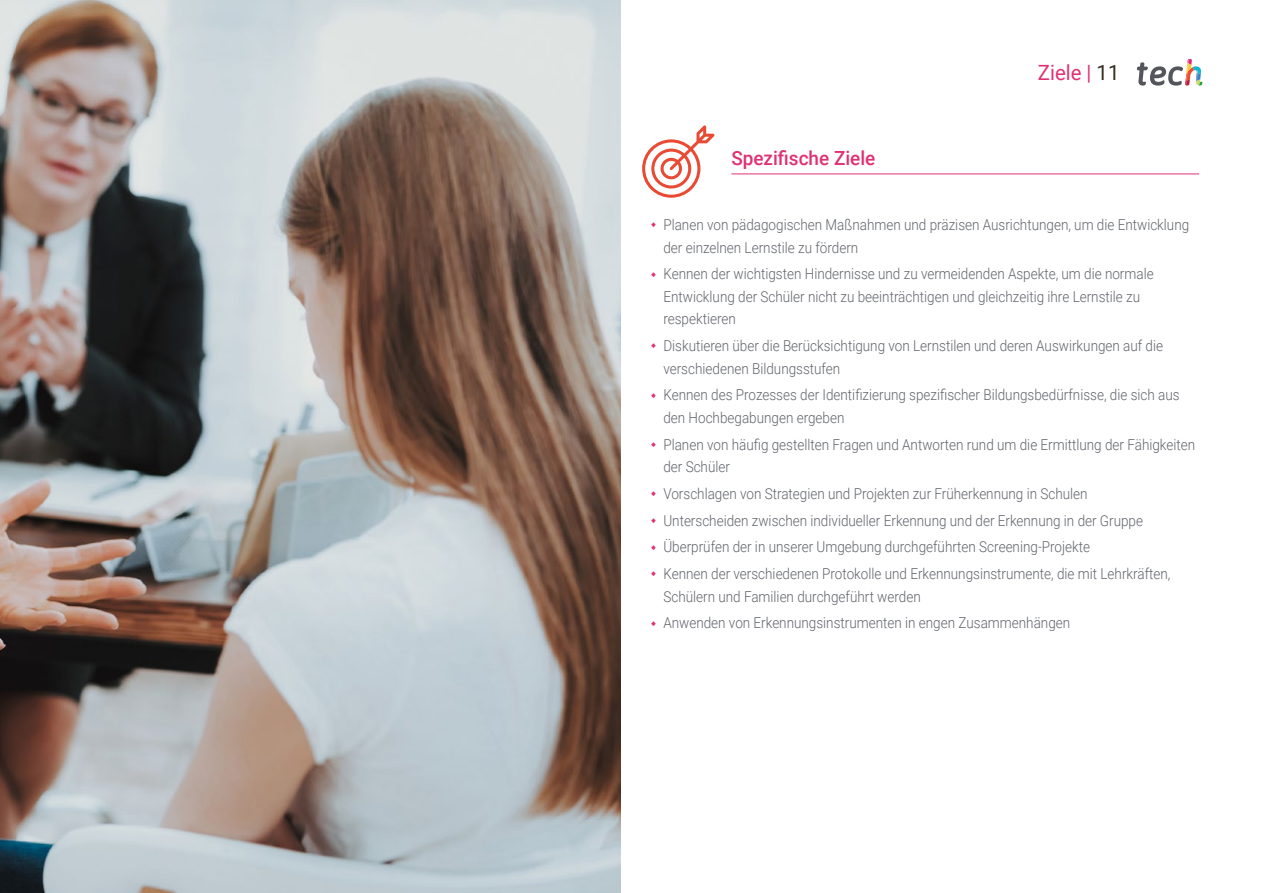
<style>
.page{position:relative;width:1263px;height:893px;background:#fff}
.page>*{position:absolute;margin:0;border:0;box-sizing:border-box;transform-origin:0 0}
.t1{font:21px "Roboto";color:#df3174}
.t2{font:500 19.5px "Roboto";color:#df3174}
.t3{font:300 15px/22.5px "Roboto";color:#61646a;scale:.9 1}
.s1{color:#312e20}
</style>
<div class="page">
<hr style="left:731px;top:174px;width:468px;height:1px;background:#df3174">
<svg style="left:642px;top:125px;width:72px;height:73px"></svg>
<img style="left:0;top:0;width:621px;height:893px">
<svg style="left:1137px;top:59px;width:65px;height:27px"></svg>
<h2 class="t2" style="left:731px;top:144px;width:145px">Spezifische Ziele</h2>
<h1 class="t1" style="left:1038px;top:57px;width:83px">Ziele | <span class="s1">11</span></h1>
<p class="t3" style="left:663px;top:213px;width:586px">Planen von pädagogischen Maßnahmen und präzisen Ausrichtungen, um die Entwicklung der einzelnen Lernstile zu fördern</p>
<p class="t3" style="left:663px;top:262px;width:546px">Kennen der wichtigsten Hindernisse und zu vermeidenden Aspekte, um die normale<br>Entwicklung der Schüler nicht zu beeinträchtigen und gleichzeitig ihre Lernstile zu respektieren</p>
<p class="t3" style="left:663px;top:334px;width:557px">Diskutieren über die Berücksichtigung von Lernstilen und deren Auswirkungen auf die verschiedenen Bildungsstufen</p>
<p class="t3" style="left:663px;top:383px;width:575px">Kennen des Prozesses der Identifizierung spezifischer Bildungsbedürfnisse, die sich aus den Hochbegabungen ergeben</p>
<p class="t3" style="left:663px;top:432px;width:592px">Planen von häufig gestellten Fragen und Antworten rund um die Ermittlung der Fähigkeiten der Schüler</p>
<p class="t3" style="left:663px;top:480px;width:565px;line-height:26.7px">Vorschlagen von Strategien und Projekten zur Früherkennung in Schulen Unterscheiden zwischen individueller Erkennung und der Erkennung in der Gruppe Überprüfen der in unserer Umgebung durchgeführten Screening-Projekte<br>Kennen der verschiedenen Protokolle und Erkennungsinstrumente, die mit Lehrkräften,</p>
<p class="t3" style="left:663px;top:582px;width:453px;line-height:26.7px">Schülern und Familien durchgeführt werden<br>Anwenden von Erkennungsinstrumenten in engen Zusammenhängen</p>
</div>
